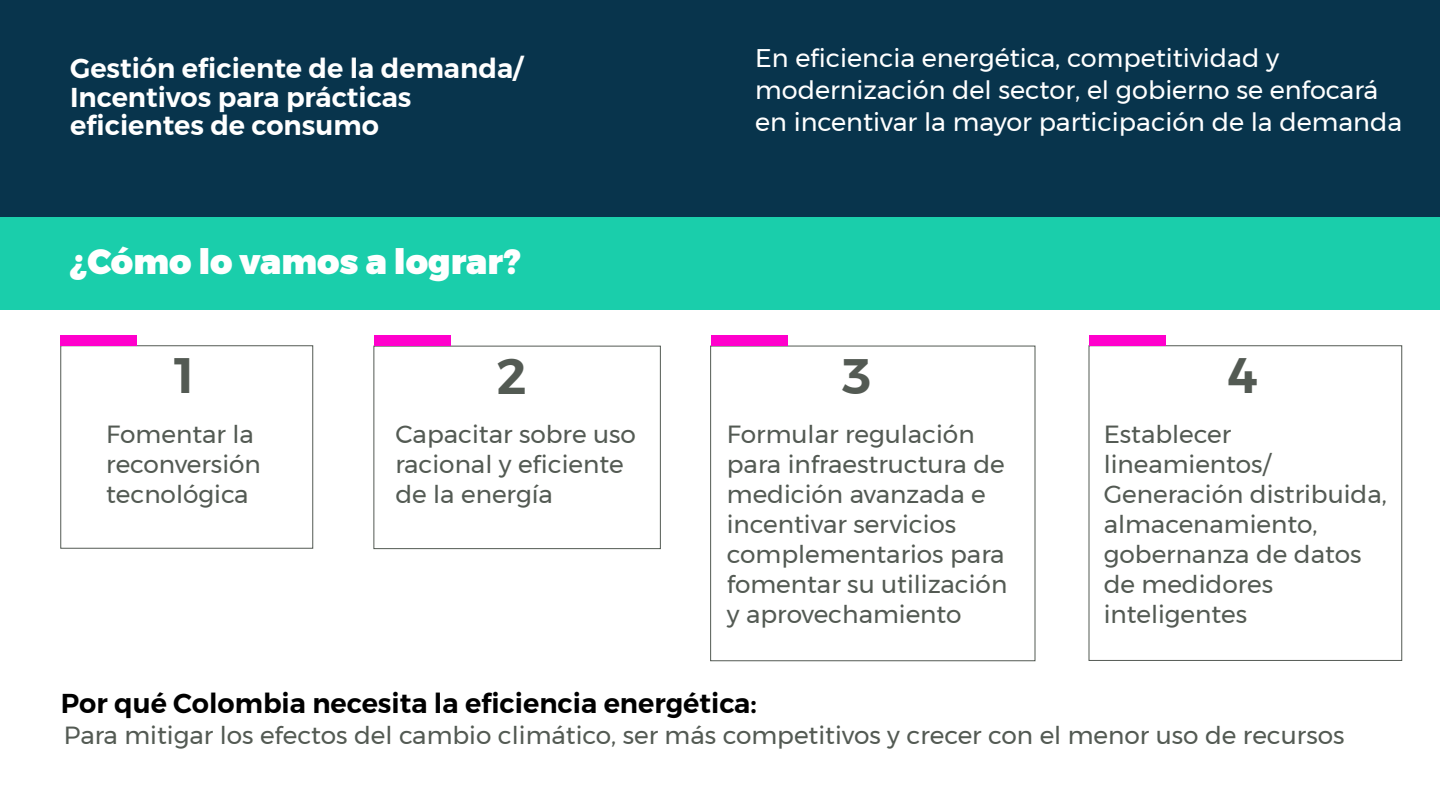
<style>
.page{position:relative;width:1440px;height:810px;background:#fff}
.page>*{position:absolute;margin:0;border:0;box-sizing:border-box;transform-origin:0 0}
.t1{font:600 49.65px "Montserrat";color:#535a53}
.t2{font:900 34.58px "Montserrat";color:#fff}
.t3{font:600 27.22px/28.5px "Montserrat";color:#fff}
.t4{font:600 27.22px "Montserrat";color:#000}
.t5{font:25.5px/32.2px "Montserrat";color:#fff}
.t6{font:24.75px/30px "Montserrat";color:#535a53}
</style>
<div class="page">
<div style="left:1px;top:0;width:1439px;height:310px;background:#08344c"></div>
<div style="left:1px;top:217px;width:1439px;height:93px;background:#1aceab"></div>
<div style="left:60px;top:345px;width:253px;height:204px;border:1px solid #535a53"></div>
<div style="left:374px;top:346px;width:287px;height:203px;border:1px solid #535a53"></div>
<div style="left:710px;top:346px;width:325px;height:315px;border:1px solid #535a53"></div>
<div style="left:1089px;top:345px;width:313px;height:316px;border:1px solid #535a53"></div>
<div style="left:61px;top:335px;width:76px;height:11px;background:#f0c"></div>
<div style="left:374px;top:335px;width:77px;height:11px;background:#f0c"></div>
<div style="left:711px;top:335px;width:77px;height:11px;background:#f0c"></div>
<div style="left:1089px;top:335px;width:77px;height:11px;background:#f0c"></div>
<p class="t3" style="left:70px;top:54px;width:454px">Gestión eficiente de la demanda/<br>Incentivos para prácticas eficientes de consumo</p>
<h2 class="t2" style="left:70px;top:234px;width:452px">¿Cómo lo vamos a lograr?</h2>
<p class="t5" style="left:755px;top:41px;width:648px">En eficiencia energética, competitividad y modernización del sector, el gobierno se enfocará en incentivar la mayor participación de la demanda</p>
<h1 class="t1" style="left:175px;top:336px;width:21px">1</h1>
<h1 class="t1" style="left:497px;top:337px;width:31px">2</h1>
<h1 class="t1" style="left:842px;top:337px;width:31px">3</h1>
<h1 class="t1" style="left:1228px;top:336px;width:31px">4</h1>
<p class="t6" style="left:106px;top:419px;width:156px">Fomentar la reconversión tecnológica</p>
<p class="t6" style="left:395px;top:419px;width:242px">Capacitar sobre uso racional y eficiente de la energía</p>
<p class="t6" style="left:727px;top:419px;width:282px">Formular regulación para infraestructura de medición avanzada e incentivar servicios complementarios para fomentar su utilización y aprovechamiento</p>
<p class="t6" style="left:1104px;top:419px;width:285px">Establecer lineamientos/<br>Generación distribuida, almacenamiento, gobernanza de datos de medidores inteligentes</p>
<p class="t4" style="left:61px;top:681px;width:698px">Por qué Colombia necesita la eficiencia energética:</p>
<p class="t6" style="left:64px;top:720px;width:1282px">Para mitigar los efectos del cambio climático, ser más competitivos y crecer con el menor uso de recursos</p>
</div>
